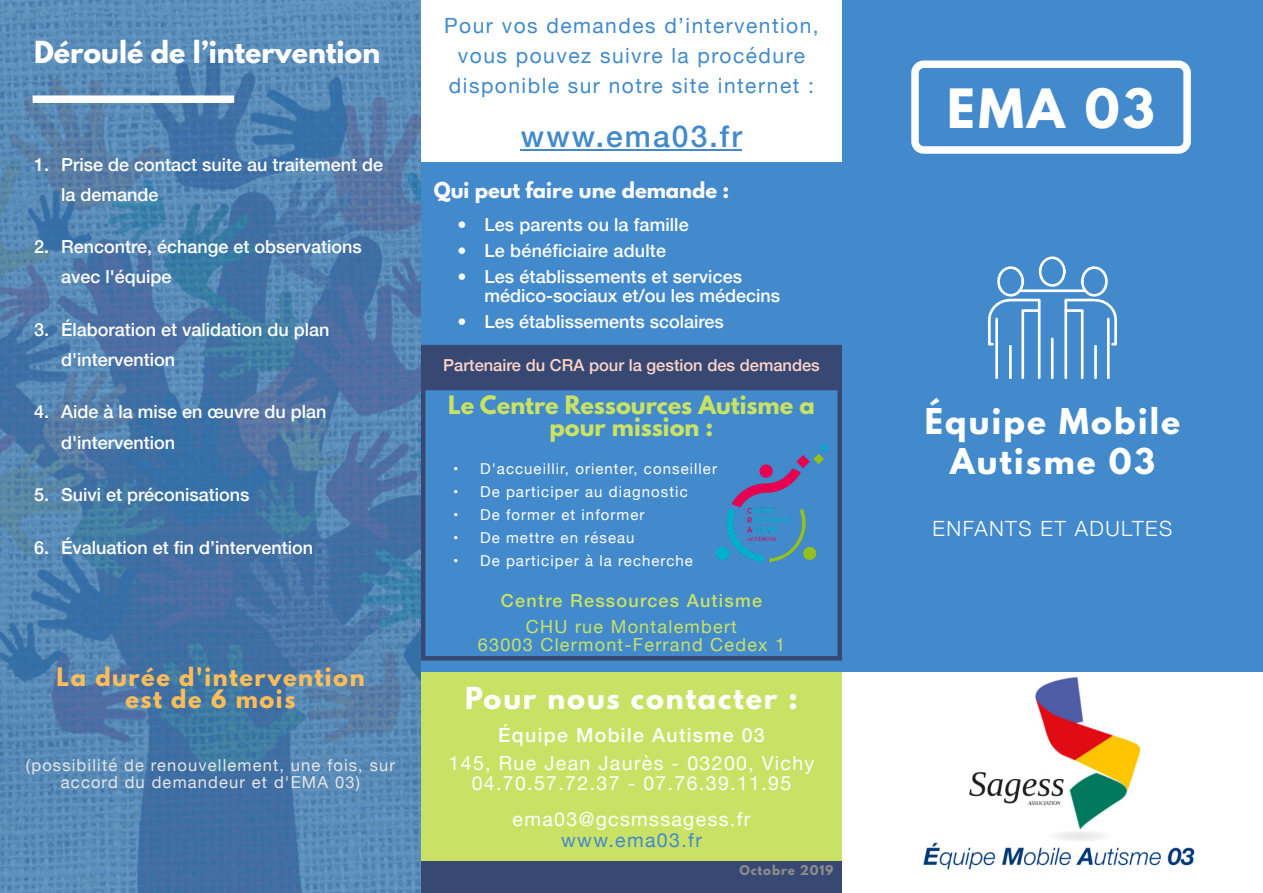
<style>
.page{position:relative;width:1263px;height:893px;background:#428acc}
.page>*{position:absolute;margin:0;border:0;box-sizing:border-box;transform-origin:0 0}
.t1{font:700 48px "League Spartan";color:#fff}
.t2{font:700 31.5px/40.5px "League Spartan";letter-spacing:.07em;color:#fff;text-align:center}
.t3{font:500 30px "Helvetica Neue";letter-spacing:.07em;color:#428acc}
.t4{font:700 27px "League Spartan";color:#fff}
.t5{font:700 27px "League Spartan";letter-spacing:.07em;color:#fff}
.t6{font:700 22.5px/22.5px "League Spartan";color:#c9e265;text-align:center}
.t7{font:700 22.5px/22.5px "League Spartan";letter-spacing:.07em;color:#ffbd59;text-align:center}
.t8{font:21px/30px "Helvetica Neue";letter-spacing:.07em;color:#428acc;text-align:center}
.t9{font:300 21px "Helvetica Neue";letter-spacing:.07em;color:#fff}
.t10{font:19.5px/20.1px "Helvetica Neue";letter-spacing:.07em;color:#fff;text-align:center}
.t11{font:700 19.5px "League Spartan";color:#fcfcfc}
.t12{font:500 19.5px "Helvetica Neue";letter-spacing:.07em;color:#fff}
.t13{font:19.5px "Helvetica Neue";letter-spacing:.07em;color:#428acc}
.t14{font:500 18px/30px "Helvetica Neue";color:#fff}
.t15{font:18px/18.5px "Helvetica Neue";letter-spacing:.07em;color:#c9e265;text-align:center}
.t16{font:500 18px "Helvetica Neue";letter-spacing:.07em;color:#c9e265}
.t17{font:16.5px/17px "Helvetica Neue";letter-spacing:.07em;color:#e6e6e6;text-align:center}
.t18{font:500 16.5px "Helvetica Neue";color:#ffd4c8}
.t19{font:15px "Helvetica Neue";letter-spacing:.07em;color:#fff}
.t20{font:700 12px "League Spartan";letter-spacing:.07em;color:#8c8c8c}
</style>
<div class="page">
<svg style="left:421px;top:386px;width:421px;height:275px"></svg>
<div style="left:421px;top:345px;width:421px;height:41px;background:#374873"></div>
<div style="left:421px;top:860px;width:421px;height:33px;background:#374873"></div>
<img style="left:0;top:0;width:421px;height:893px">
<img style="left:717px;top:444px;width:110px;height:117px">
<div style="left:36px;top:95px;width:194px;height:8px;background:#fff"></div>
<div style="left:842px;top:672px;width:421px;height:221px;background:#fff"></div>
<div style="left:421px;top:672px;width:421px;height:188px;background:#c9e265"></div>
<div style="left:421px;top:0;width:421px;height:161px;background:#fff"></div>
<hr style="left:521px;top:149px;width:221px;height:2px;background:#428acc">
<div style="left:911px;top:61px;width:280px;height:93px;border:8px solid #fff;border-radius:9px"></div>
<svg style="left:988px;top:256px;width:129px;height:123px"></svg>
<img style="left:923px;top:677px;width:272px;height:193px">
<h3 class="t4" style="left:34px;top:43px;width:348px">Déroulé de l’intervention</h3>
<p class="t14" style="left:61px;top:149px;width:324px;text-indent:-27px">1. Prise de contact suite au traitement de la demande</p>
<p class="t14" style="left:61px;top:232px;width:302px;text-indent:-27px">2. Rencontre, échange et observations avec l'équipe</p>
<p class="t14" style="left:61px;top:314px;width:270px;text-indent:-27px">3. Élaboration et validation du plan d'intervention</p>
<p class="t14" style="left:61px;top:397px;width:267px;text-indent:-27px">4. Aide à la mise en œuvre du plan d'intervention</p>
<p class="t14" style="left:34px;top:479px;width:217px">5. Suivi et préconisations</p>
<p class="t14" style="left:34px;top:532px;width:281px">6. Évaluation et fin d’intervention</p>
<p class="t7" style="left:56px;top:669px;width:310px">La durée d'intervention est de 6 mois</p>
<p class="t17" style="left:26px;top:757px;width:370px">(possibilité de renouvellement, une fois, sur accord du demandeur et d'EMA 03)</p>
<p class="t8" style="left:444px;top:11px;width:376px">Pour vos demandes d’intervention, vous pouvez suivre la procédure disponible sur notre site internet :</p>
<h3 class="t3" style="left:521px;top:118px;width:222px">www.ema03.fr</h3>
<p class="t11" style="left:434px;top:183px;width:297px">Qui peut faire une demande :</p>
<p class="t14" style="left:457px;top:209px;width:233px">• Les parents ou la famille</p>
<p class="t14" style="left:457px;top:235px;width:210px">• Le bénéficiaire adulte</p>
<p class="t14" style="left:484px;top:267px;width:297px;line-height:18.5px;text-indent:-27px">• Les établissements et services médico-sociaux et/ou les médecins</p>
<p class="t14" style="left:457px;top:306px;width:268px">• Les établissements scolaires</p>
<p class="t18" style="left:443px;top:355px;width:378px">Partenaire du CRA pour la gestion des demandes</p>
<p class="t6" style="left:448px;top:397px;width:368px">Le Centre Ressources Autisme a pour mission :</p>
<p class="t19" style="left:453px;top:460px;width:265px">• D'accueillir, orienter, conseiller</p>
<p class="t19" style="left:453px;top:483px;width:236px">• De participer au diagnostic</p>
<p class="t19" style="left:453px;top:506px;width:193px">• De former et informer</p>
<p class="t19" style="left:453px;top:528px;width:183px">• De mettre en réseau</p>
<p class="t19" style="left:453px;top:551px;width:241px">• De participer à la recherche</p>
<p class="t16" style="left:501px;top:589px;width:263px">Centre Ressources Autisme</p>
<p class="t15" style="left:478px;top:617px;width:309px">CHU rue Montalembert<br>63003 Clermont-Ferrand Cedex 1</p>
<h3 class="t5" style="left:465px;top:688px;width:334px">Pour nous contacter :</h3>
<p class="t12" style="left:498px;top:723px;width:268px">Équipe Mobile Autisme 03</p>
<p class="t10" style="left:449px;top:752px;width:367px">145, Rue Jean Jaurès - 03200, Vichy<br>04.70.57.72.37 - 07.76.39.11.95</p>
<p class="t10" style="left:513px;top:808px;width:239px">ema03@gcsmssagess.fr</p>
<p class="t13" style="left:561px;top:828px;width:142px">www.ema03.fr</p>
<p class="t20" style="left:740px;top:866px;width:95px">Octobre 2019</p>
<h1 class="t1" style="left:947px;top:92px;width:209px">EMA 03</h1>
<h2 class="t2" style="left:925px;top:406px;width:257px">Équipe Mobile<br>Autisme 03</h2>
<p class="t9" style="left:932px;top:516px;width:241px">ENFANTS ET ADULTES</p>
</div>
